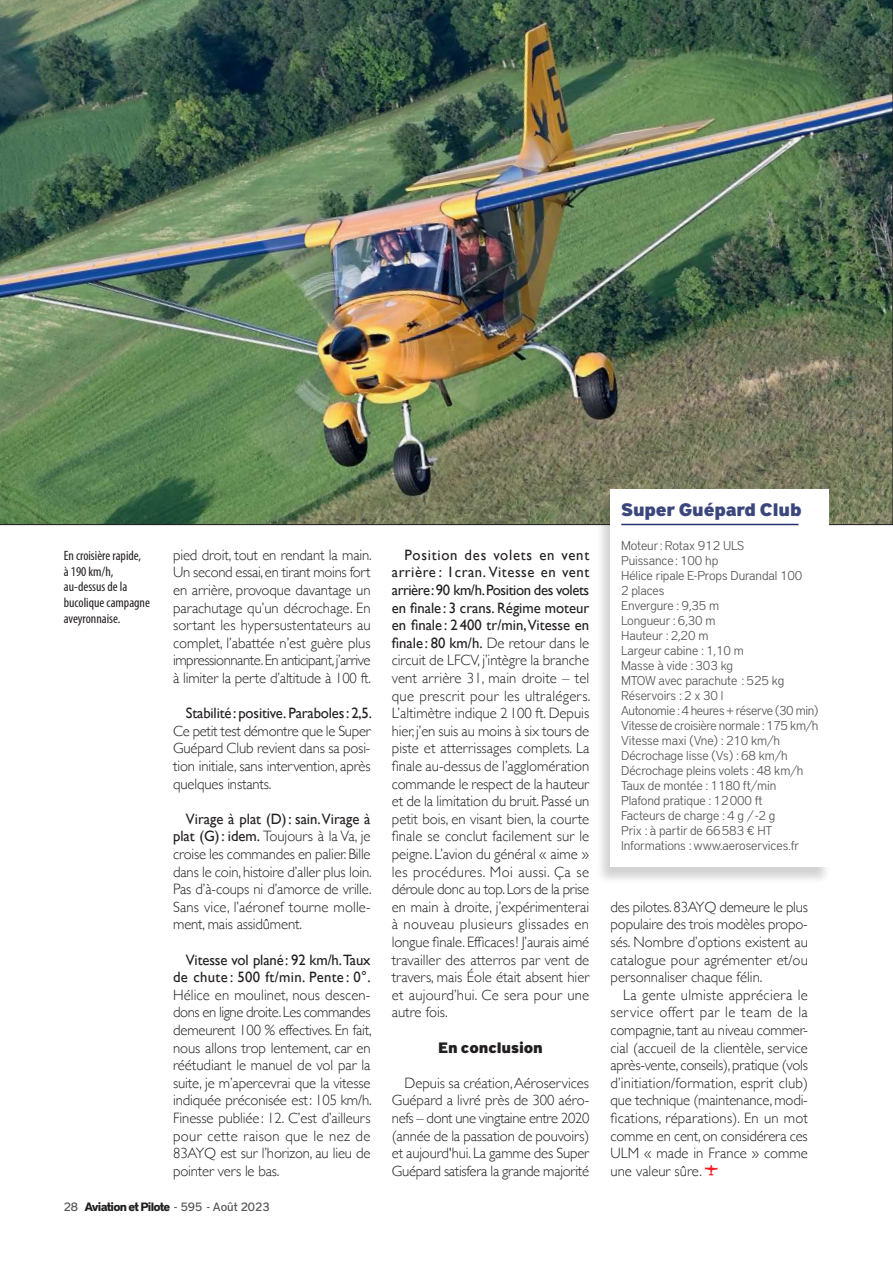
<style>
.page{position:relative;width:893px;height:1263px;background:#fff}
.page>*{position:absolute;margin:0;border:0;box-sizing:border-box;transform-origin:0 0}
.t1{font:900 18px "District Pro";letter-spacing:-.01em;color:#25326f}
.t2{font:300 15px/17.5px "Gill Sans";letter-spacing:-.01em;color:#231f20;text-align:justify}
.t3{font:15px/17.5px "Gill Sans";letter-spacing:-.01em;color:#231f20;text-align:right}
.t4{font:900 15px "District Pro";letter-spacing:-.01em;color:#231f20}
.t5{font:condensed 13.5px/15.8px "Myriad Pro";color:#231f20}
.t6{font:300 12.75px/15px "District Pro";letter-spacing:-.01em;color:#454647}
.t7{font:700 12px "District Pro";letter-spacing:-.06em;color:#231f20}
.s1{font-weight:400}
.s2{font-weight:500;color:#57585a}
.s3{font-family:"Planes T Modern";font-weight:400;color:#ee1d23}
</style>
<div class="page">
<img style="left:0;top:0;width:893px;height:525px">
<div style="left:596px;top:491px;width:235px;height:394px;background:#231f20;opacity:.2"></div>
<div style="left:610px;top:489px;width:219px;height:377px;background:#fff"></div>
<hr style="left:621px;top:524px;width:177px;height:1px;background:#25326f">
<p class="t5" style="left:64px;top:547px;width:88px">En croisière rapide,<br>à 190 km/h, au-dessus de la bucolique campagne aveyronnaise.</p>
<p class="t2" style="left:173px;top:545px;width:200px">pied droit, tout en rendant la main.<br>Un second essai, en tirant moins fort en arrière, provoque davantage un parachutage qu’un décrochage. En sortant les hypersustentateurs au complet, l’abattée n’est guère plus impressionnante. En anticipant, j’arrive à limiter la perte d’altitude à 100 ft.</p>
<p class="t3" style="left:186px;top:704px;width:188px">Stabilité: positive. Paraboles: 2,5.</p>
<p class="t2" style="left:173px;top:721px;width:199px">Ce petit test démontre que le Super Guépard Club revient dans sa posi&shy;tion initiale, sans intervention, après quelques instants.</p>
<p class="t2" style="left:173px;top:809px;width:200px;text-indent:13px"><span class="s1">Virage à plat (D): sain. Virage à plat (G): idem.</span> Toujours à la Va, je croise les commandes en palier. Bille dans le coin, histoire d’aller plus loin.<br>Pas d’à-coups ni d’amorce de vrille.<br>Sans vice, l’aéronef tourne molle&shy;ment, mais assidûment.</p>
<p class="t3" style="left:173px;top:950px;width:199px">Vitesse vol plané: 92 km/h. Taux de chute : 500 ft/min. Pente : 0°.</p>
<p class="t2" style="left:173px;top:985px;width:200px">Hélice en moulinet, nous descen&shy;dons en ligne droite. Les commandes demeurent 100 % effectives. En fait, nous allons trop lentement, car en réétudiant le manuel de vol par la suite, je m’apercevrai que la vitesse indiquée préconisée est: 105 km/h.<br>Finesse publiée: 12. C’est d’ailleurs pour cette raison que le nez de 83AYQ est sur l’horizon, au lieu de pointer vers le bas.</p>
<p class="t7" style="left:64px;top:1198px;width:207px"><span class="s2">28</span> Aviation et Pilote <span class="s2">- 595 - Août 2023</span></p>
<p class="t2" style="left:392px;top:545px;width:200px;text-indent:13px"><span class="s1">Position des volets en vent arrière : 1cran. Vitesse en vent arrière: 90 km/h. Position des volets en finale : 3 crans. Régime moteur en finale : 2 400 tr/min, Vitesse en finale : 80 km/h.</span> De retour dans le circuit de LFCV, j’intègre la branche vent arrière 31, main droite – tel que prescrit pour les ultralégers.<br>L’altimètre indique 2100 ft. Depuis hier, j’en suis au moins à six tours de piste et atterrissages complets. La finale au-dessus de l’agglomération commande le respect de la hauteur et de la limitation du bruit. Passé un petit bois, en visant bien, la courte finale se conclut facilement sur le peigne. L’avion du général « aime » les procédures. Moi aussi. Ça se déroule donc au top. Lors de la prise en main à droite, j’expérimenterai à nouveau plusieurs glissades en longue finale. Efficaces! J’aurais aimé travailler des atterros par vent de travers, mais Éole était absent hier et aujourd’hui. Ce sera pour une autre fois.</p>
<p class="t4" style="left:438px;top:1036px;width:106px">En conclusion</p>
<p class="t2" style="left:392px;top:1073px;width:199px;text-indent:13px">Depuis sa création, Aéroservices Guépard a livré près de 300 aéro&shy;nefs – dont une vingtaine entre 2020 (année de la passation de pouvoirs) et aujourd'hui. La gamme des Super Guépard satisfera la grande majorité</p>
<p class="t1" style="left:621px;top:496px;width:182px">Super Guépard Club</p>
<p class="t6" style="left:621px;top:537px;width:199px">Moteur : Rotax 912 ULS<br>Puissance : 100 hp<br>Hélice ripale E-Props Durandal 100<br>2 places<br>Envergure : 9,35 m<br>Longueur : 6,30 m<br>Hauteur : 2,20 m<br>Largeur cabine : 1,10 m<br>Masse à vide : 303 kg<br>MTOW avec parachute : 525 kg<br>Réservoirs : 2 x 30 l<br>Autonomie : 4 heures + réserve (30 min)<br>Vitesse de croisière normale : 175 km/h<br>Vitesse maxi (Vne) : 210 km/h<br>Décrochage lisse (Vs) : 68 km/h<br>Décrochage pleins volets : 48 km/h<br>Taux de montée : 1180 ft/min<br>Plafond pratique : 12 000 ft<br>Facteurs de charge : 4 g / -2 g<br>Prix : à partir de 66 583 € HT<br>Informations : www.aeroservices.fr</p>
<p class="t2" style="left:610px;top:897px;width:199px">des pilotes. 83AYQ demeure le plus populaire des trois modèles propo&shy;sés. Nombre d’options existent au catalogue pour agrémenter et/ou personnaliser chaque félin.</p>
<p class="t2" style="left:610px;top:985px;width:199px;text-indent:13px">La gente ulmiste appréciera le service offert par le team de la compagnie, tant au niveau commer&shy;cial (accueil de la clientèle, service après-vente, conseils), pratique (vols d’initiation/formation, esprit club) que technique (maintenance, modi&shy;fications, réparations). En un mot comme en cent, on considérera ces ULM « made in France » comme une valeur sûre. <span class="s3">y</span></p>
</div>
